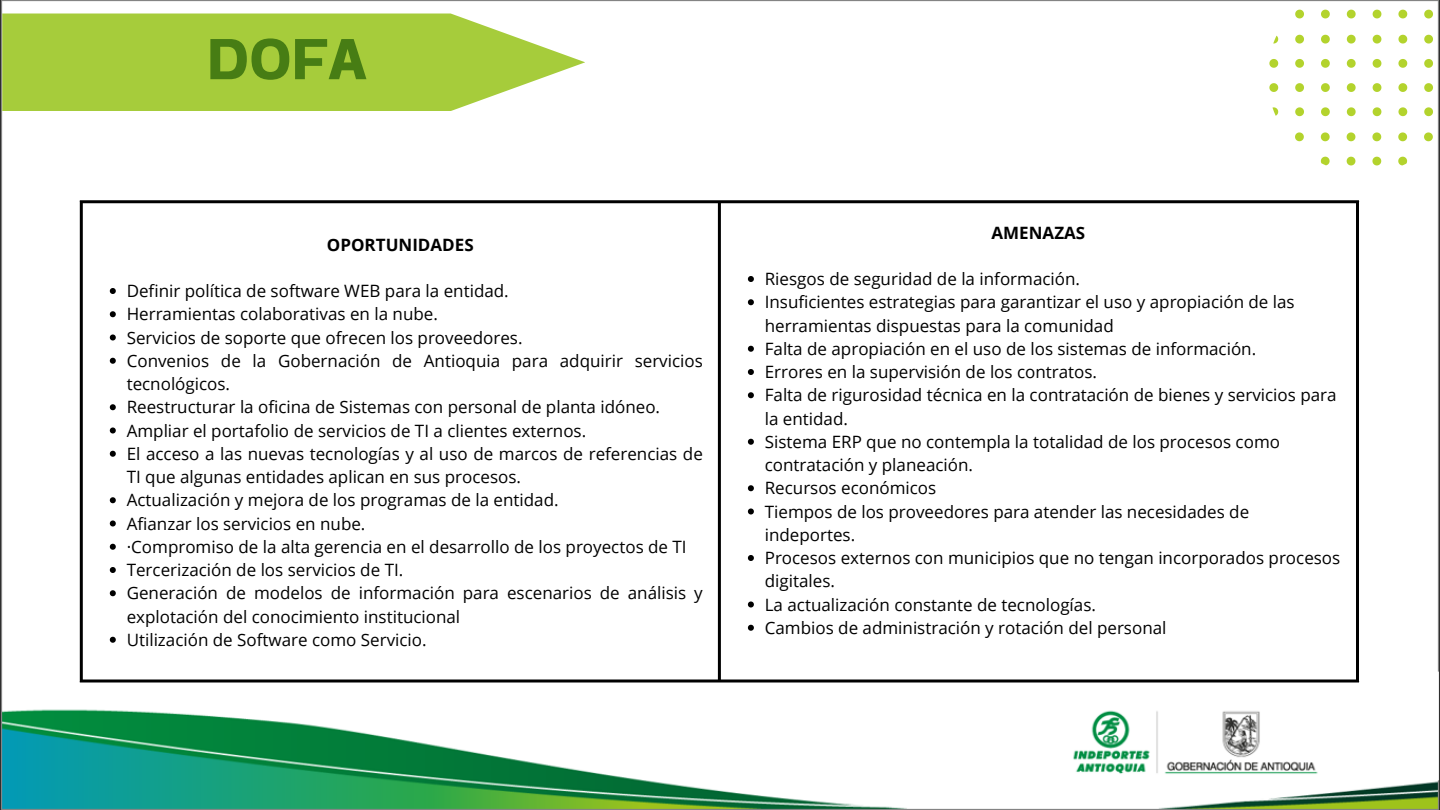
<style>
.page{position:relative;width:1440px;height:810px;background:#fff}
.page>*{position:absolute;margin:0;border:0;box-sizing:border-box;transform-origin:0 0}
.t1{font:700 57.4px "Prachason Neue";color:#477d14}
.t2{font:17px/23.2px "Open Sans";color:#000}
.t3{font:700 17px "Open Sans";color:#000}
</style>
<div class="page">
<img style="left:0;top:0;width:1440px;height:810px">
<svg style="left:1269px;top:0;width:171px;height:165px"></svg>
<svg style="left:2px;top:14px;width:583px;height:97px;background:#b0d151"></svg>
<svg style="left:110px;top:288px;width:6px;height:6px"></svg>
<svg style="left:110px;top:311px;width:6px;height:6px"></svg>
<svg style="left:110px;top:334px;width:6px;height:6px"></svg>
<svg style="left:110px;top:358px;width:6px;height:6px"></svg>
<svg style="left:110px;top:404px;width:6px;height:6px"></svg>
<svg style="left:110px;top:428px;width:6px;height:6px"></svg>
<svg style="left:110px;top:451px;width:6px;height:6px"></svg>
<svg style="left:110px;top:497px;width:6px;height:6px"></svg>
<svg style="left:110px;top:520px;width:6px;height:6px"></svg>
<svg style="left:110px;top:544px;width:6px;height:6px"></svg>
<svg style="left:110px;top:567px;width:6px;height:6px"></svg>
<svg style="left:110px;top:590px;width:6px;height:6px"></svg>
<svg style="left:110px;top:637px;width:6px;height:6px"></svg>
<svg style="left:748px;top:276px;width:6px;height:6px"></svg>
<svg style="left:748px;top:299px;width:6px;height:6px"></svg>
<svg style="left:748px;top:346px;width:6px;height:6px"></svg>
<svg style="left:748px;top:369px;width:6px;height:6px"></svg>
<svg style="left:748px;top:392px;width:6px;height:6px"></svg>
<svg style="left:748px;top:439px;width:6px;height:6px"></svg>
<svg style="left:748px;top:485px;width:6px;height:6px"></svg>
<svg style="left:748px;top:508px;width:6px;height:6px"></svg>
<svg style="left:748px;top:555px;width:6px;height:6px"></svg>
<svg style="left:748px;top:602px;width:6px;height:6px"></svg>
<svg style="left:748px;top:625px;width:6px;height:6px"></svg>
<hr style="left:80px;top:203px;width:3px;height:477px;background:#000">
<hr style="left:718px;top:203px;width:3px;height:477px;background:#000">
<hr style="left:1356px;top:203px;width:3px;height:477px;background:#000">
<hr style="left:80px;top:200px;width:1279px;height:3px;background:#000">
<hr style="left:80px;top:680px;width:1279px;height:2px;background:#000">
<p class="t1" style="left:207px;top:33px;width:161px">DOFA</p>
<h1 class="t3" style="left:327px;top:232px;width:148px">OPORTUNIDADES</h1>
<p class="t2" style="left:127px;top:279px;width:384px">Definir política de software WEB para la entidad.</p>
<p class="t2" style="left:127px;top:302px;width:313px">Herramientas colaborativas en la nube.</p>
<p class="t2" style="left:127px;top:325px;width:397px">Servicios de soporte que ofrecen los proveedores.</p>
<p class="t2" style="left:127px;top:349px;width:578px">Convenios de la Gobernación de Antioquia para adquirir servicios tecnológicos.</p>
<p class="t2" style="left:127px;top:395px;width:535px">Reestructurar la oficina de Sistemas con personal de planta idóneo.</p>
<p class="t2" style="left:127px;top:418px;width:461px">Ampliar el portafolio de servicios de TI a clientes externos.</p>
<p class="t2" style="left:127px;top:442px;width:578px">El acceso a las nuevas tecnologías y al uso de marcos de referencias de<br>TI que algunas entidades aplican en sus procesos.</p>
<p class="t2" style="left:127px;top:488px;width:433px">Actualización y mejora de los programas de la entidad.</p>
<p class="t2" style="left:127px;top:511px;width:240px">Afianzar los servicios en nube.</p>
<p class="t2" style="left:127px;top:535px;width:561px">·Compromiso de la alta gerencia en el desarrollo de los proyectos de TI</p>
<p class="t2" style="left:127px;top:558px;width:278px">Tercerización de los servicios de TI.</p>
<p class="t2" style="left:127px;top:581px;width:578px">Generación de modelos de información para escenarios de análisis y explotación del conocimiento institucional</p>
<p class="t2" style="left:127px;top:628px;width:302px">Utilización de Software como Servicio.</p>
<p class="t3" style="left:992px;top:220px;width:95px">AMENAZAS</p>
<p class="t2" style="left:765px;top:267px;width:317px">Riesgos de seguridad de la información.</p>
<p class="t2" style="left:765px;top:290px;width:531px">Insuficientes estrategias para garantizar el uso y apropiación de las herramientas dispuestas para la comunidad</p>
<p class="t2" style="left:765px;top:337px;width:493px">Falta de apropiación en el uso de los sistemas de información.</p>
<p class="t2" style="left:765px;top:360px;width:334px">Errores en la supervisión de los contratos.</p>
<p class="t2" style="left:765px;top:383px;width:573px">Falta de rigurosidad técnica en la contratación de bienes y servicios para la entidad.</p>
<p class="t2" style="left:765px;top:430px;width:517px">Sistema ERP que no contempla la totalidad de los procesos como contratación y planeación.</p>
<p class="t2" style="left:765px;top:476px;width:173px">Recursos económicos</p>
<p class="t2" style="left:765px;top:499px;width:486px">Tiempos de los proveedores para atender las necesidades de indeportes.</p>
<p class="t2" style="left:765px;top:546px;width:577px">Procesos externos con municipios que no tengan incorporados procesos digitales.</p>
<p class="t2" style="left:765px;top:592px;width:333px">La actualización constante de tecnologías.</p>
<p class="t2" style="left:765px;top:616px;width:403px">Cambios de administración y rotación del personal</p>
</div>
